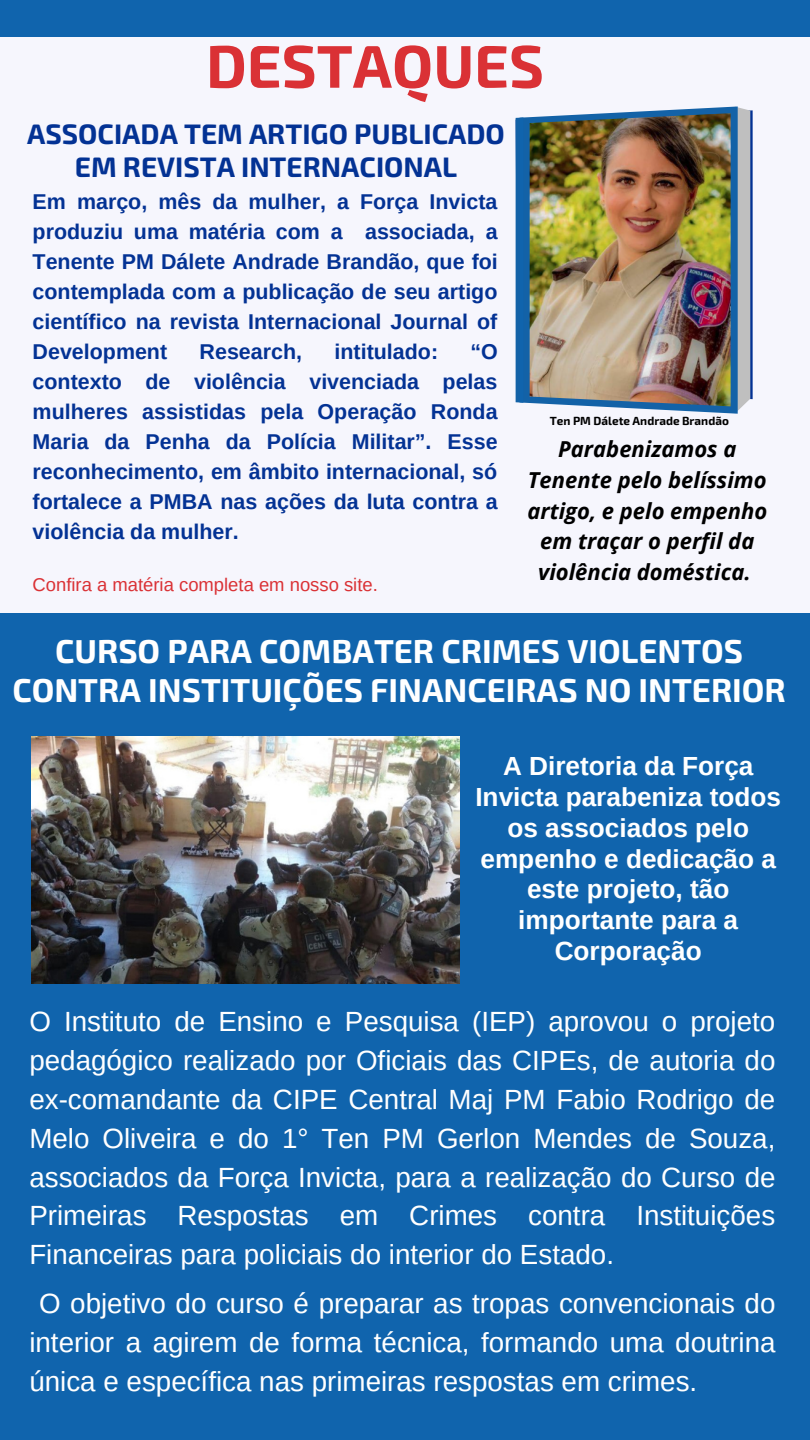
<style>
.page{position:relative;width:810px;height:1440px;background:#1064ad}
.page>*{position:absolute;margin:0;border:0;box-sizing:border-box;transform-origin:0 0}
.t1{font:700 60.2px "Exo 2";color:#da3135}
.t2{font:700 33.1px/39px "Exo 2";color:#fff;text-align:center}
.t3{font:700 28.2px/33px "Exo 2";color:#033294;text-align:center}
.t4{font:27.8px/38.8px "Arimo";color:#fff;text-align:justify}
.t5{font:700 26.2px/30.8px "Arimo";color:#fff;text-align:center}
.t6{font:italic 700 22px/30.8px "Open Sans";color:#000;text-align:center}
.t7{font:700 21.4px/30px "Arimo";color:#033294;text-align:justify}
.t8{font:18.4px "Arimo";color:#da3135}
.t9{font:700 11.8px "Exo 2";color:#000}
</style>
<div class="page">
<div style="left:0;top:38px;width:810px;height:1360px;background:#f6f6fd"></div>
<div style="left:0;top:613px;width:810px;height:805px;background:#1064ad"></div>
<div style="left:738px;top:107px;width:12px;height:303px;background:#bfbfbf"></div>
<svg style="left:516px;top:106px;width:222px;height:308px;fill:#1362a7"></svg>
<svg style="left:520px;top:117px;width:3px;height:286px"></svg>
<img style="left:530px;top:113px;width:201px;height:293px">
<img style="left:32px;top:737px;width:427px;height:246px">
<p class="t1" style="left:206px;top:27px;width:340px">DESTAQUES</p>
<p class="t3" style="left:27px;top:116px;width:479px">ASSOCIADA TEM ARTIGO PUBLICADO<br>EM REVISTA INTERNACIONAL</p>
<p class="t7" style="left:33px;top:187px;width:467px">Em março, mês da mulher, a Força Invicta produziu uma matéria com a associada, a Tenente PM Dálete Andrade Brandão, que foi contemplada com a publicação de seu artigo científico na revista Internacional Journal of Development</p>
<p class="t7" style="left:200px;top:337px;width:104px">Research,</p>
<p class="t7" style="left:335px;top:337px;width:105px">intitulado:</p>
<p class="t7" style="left:33px;top:337px;width:467px;text-indent:438px">“O contexto de violência vivenciada pelas mulheres assistidas pela Operação Ronda Maria da Penha da Polícia Militar”. Esse reconhecimento, em âmbito internacional, só fortalece a PMBA nas ações da luta contra a violência da mulher.</p>
<p class="t8" style="left:33px;top:574px;width:347px">Confira a matéria completa em nosso site.</p>
<p class="t9" style="left:550px;top:413px;width:181px">Ten PM Dálete Andrade Brandão</p>
<p class="t6" style="left:527px;top:433px;width:241px">Parabenizamos a<br>Tenente pelo belíssimo artigo, e pelo empenho em traçar o perfil da violência doméstica.</p>
<p class="t2" style="left:12px;top:630px;width:775px">CURSO PARA COMBATER CRIMES VIOLENTOS<br>CONTRA INSTITUIÇÕES FINANCEIRAS NO INTERIOR</p>
<p class="t5" style="left:475px;top:751px;width:307px">A Diretoria da Força<br>Invicta parabeniza todos os associados pelo empenho e dedicação a este projeto, tão importante para a<br>Corporação</p>
<p class="t4" style="left:29px;top:1002px;width:748px">O Instituto de Ensino e Pesquisa (IEP) aprovou o projeto pedagógico realizado por Oficiais das CIPEs, de autoria do ex-comandante da CIPE Central Maj PM Fabio Rodrigo de Melo Oliveira e do 1° Ten PM Gerlon Mendes de Souza, associados da Força Invicta, para a realização do Curso de Primeiras Respostas em Crimes contra Instituições Financeiras para policiais do interior do Estado.</p>
<p class="t4" style="left:29px;top:1284px;width:748px;text-indent:10px">O objetivo do curso é preparar as tropas convencionais do interior a agirem de forma técnica, formando uma doutrina única e específica nas primeiras respostas em crimes.</p>
</div>
